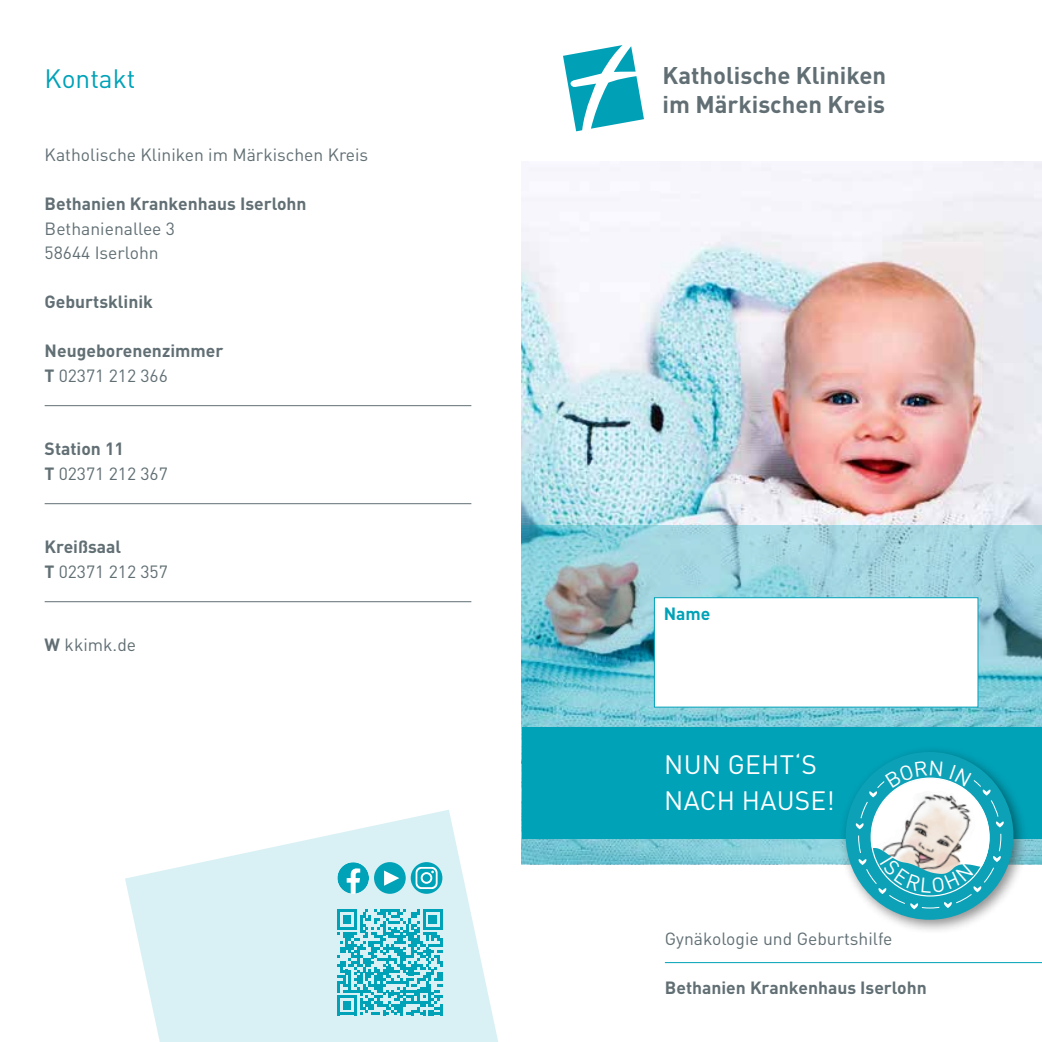
<style>
.page{position:relative;width:1042px;height:1042px;background:#fff}
.page>*{position:absolute;margin:0;border:0;box-sizing:border-box;transform-origin:0 0}
.t1{font:26.25px/36.8px "DIN Pro";letter-spacing:.01em;color:#fff}
.t2{font:26.25px "DIN Pro";color:#00a2b8}
.t3{font:700 23.8px/28.7px "DIN Pro";color:#616f74}
.t4{font:17.5px/24.5px "DIN Pro";color:#616f74}
.t5{font:700 17.5px/24.5px "DIN Pro";color:#616f74}
.t6{font:700 17.5px "DIN Pro";color:#00a2b8}
.s1{font-weight:400}
.s2{font-weight:700}
</style>
<div class="page">
<hr style="left:45px;top:405px;width:426px;height:1px;background:#616f74">
<hr style="left:45px;top:503px;width:426px;height:1px;background:#616f74">
<hr style="left:45px;top:601px;width:426px;height:1px;background:#616f74">
<img style="left:521px;top:161px;width:521px;height:365px">
<img style="left:521px;top:526px;width:521px;height:338px">
<div style="left:522px;top:727px;width:520px;height:111px;background:#00a2b8"></div>
<div style="left:838px;top:745px;width:191px;height:190px;background:#000;opacity:.45"></div>
<img style="left:843px;top:749px;width:172px;height:173px">
<div style="left:654px;top:597px;width:324px;height:110px;background:#fff;border:1px solid #00a2b8"></div>
<svg style="left:125px;top:810px;width:373px;height:232px;fill:#d9f1f4"></svg>
<hr style="left:665px;top:962px;width:377px;height:1px;background:#00a2b8">
<svg style="left:337px;top:862px;width:32px;height:31px"></svg>
<div style="left:374px;top:862px;width:32px;height:32px;background:#00a2b8;border-radius:50%"></div>
<div style="left:411px;top:862px;width:31px;height:32px;background:#00a2b8;border-radius:50%"></div>
<svg style="left:415px;top:867px;width:23px;height:22px"></svg>
<div style="left:421px;top:872px;width:11px;height:12px;border:2px solid #fff;border-radius:50%"></div>
<svg style="left:384px;top:870px;width:15px;height:16px"></svg>
<svg style="left:337px;top:909px;width:106px;height:106px;background:#63c6d3"></svg>
<svg style="left:563px;top:45px;width:81px;height:86px"></svg>
<svg style="left:852px;top:761px;width:156px;height:154px"></svg>
<h1 class="t2" style="left:45px;top:60px;width:92px">Kontakt</h1>
<p class="t4" style="left:45px;top:142px;width:325px">Katholische Kliniken im Märkischen Kreis</p>
<p class="t5" style="left:45px;top:191px;width:263px">Bethanien Krankenhaus Iserlohn</p>
<p class="t4" style="left:45px;top:215px;width:132px">Bethanienallee 3<br>58644 Iserlohn</p>
<p class="t5" style="left:45px;top:289px;width:110px">Geburtsklinik</p>
<p class="t5" style="left:45px;top:338px;width:180px">Neugeborenenzimmer<br>T <span class="s1">02371 212 366</span></p>
<p class="t4" style="left:45px;top:436px;width:125px"><span class="s2">Station 11<br>T</span> 02371 212 367</p>
<p class="t4" style="left:45px;top:534px;width:125px"><span class="s2">Kreißsaal<br>T</span> 02371 212 357</p>
<p class="t4" style="left:45px;top:632px;width:93px"><span class="s2">W</span> kkimk.de</p>
<h2 class="t3" style="left:662px;top:60px;width:225px">Katholische Kliniken im Märkischen Kreis</h2>
<p class="t6" style="left:664px;top:602px;width:48px">Name</p>
<h1 class="t1" style="left:664px;top:745px;width:172px">NUN GEHT‘S<br>NACH HAUSE!</h1>
<p class="t4" style="left:665px;top:926px;width:229px">Gynäkologie und Geburtshilfe</p>
<p class="t5" style="left:665px;top:975px;width:263px">Bethanien Krankenhaus Iserlohn</p>
</div>
